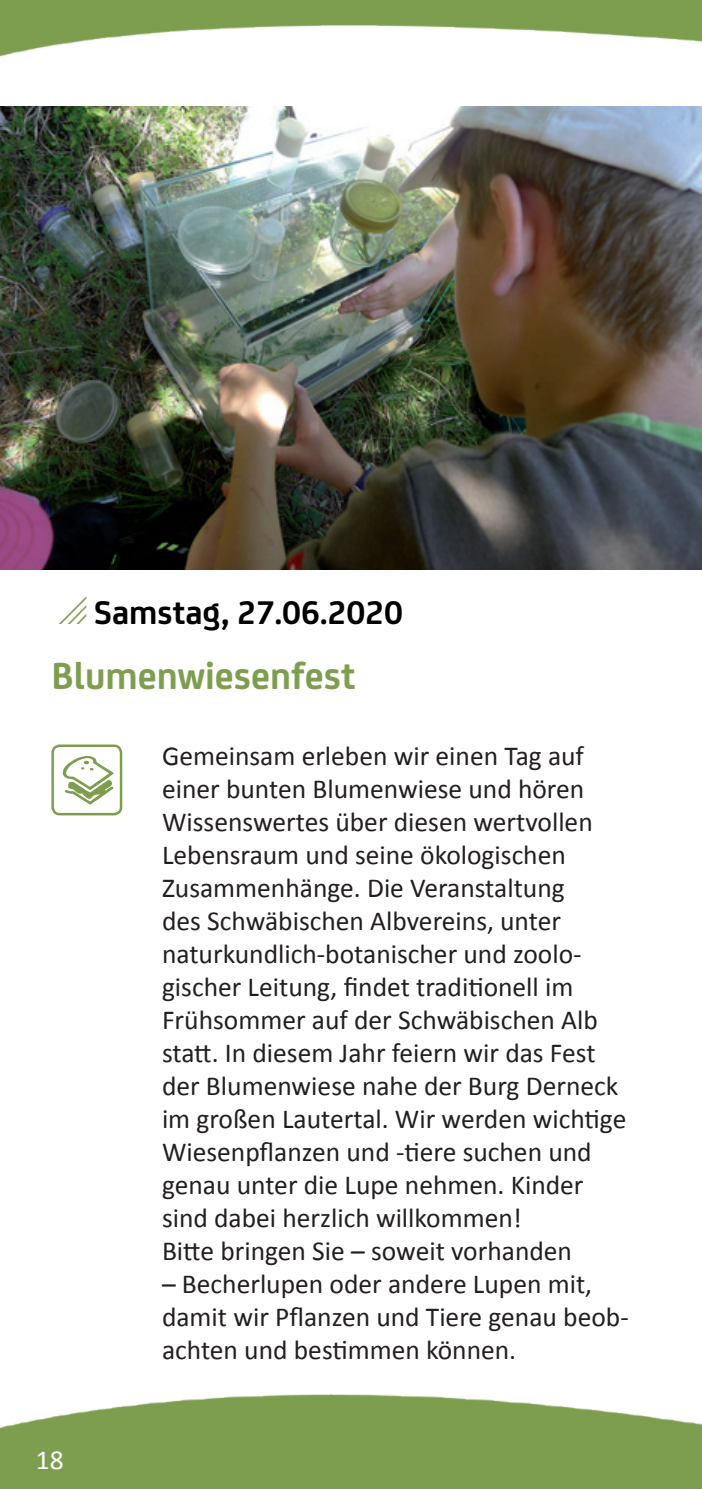
<style>
.page{position:relative;width:702px;height:1489px;background:#fff}
.page>*{position:absolute;margin:0;border:0;box-sizing:border-box;transform-origin:0 0}
.t1{font:700 40px "FS Joey";color:#7d9e4f}
.t2{font:700 35px "FS Joey";color:#000}
.t3{font:27.5px/33px "Calibri";color:#231f20}
.t4{font:27.5px "Calibri";color:#fff}
.s1{color:#7d9e4f}
</style>
<div class="page">
<img style="left:0;top:1394px;width:702px;height:94px">
<img style="left:0;top:1px;width:702px;height:56px">
<hr style="left:0;top:0;width:702px;height:1px;background:#7d9e4f">
<div style="left:51px;top:744px;width:71px;height:71px;border:2px solid #7d9e4f;border-radius:7px"></div>
<img style="left:0;top:106px;width:702px;height:463px">
<p class="t2" style="left:51px;top:585px;width:353px"><span class="s1">□</span> Samstag, 27.06.2020</p>
<h1 class="t1" style="left:51px;top:645px;width:306px">Blumenwiesenfest</h1>
<p class="t4" style="left:36px;top:1442px;width:29px">18</p>
<p class="t3" style="left:162px;top:739px;width:466px">Gemeinsam erleben wir einen Tag auf einer bunten Blumenwiese und hören Wissenswertes über diesen wertvollen Lebensraum und seine ökologischen Zusammenhänge. Die Veranstaltung<br>des Schwäbischen Albvereins, unter naturkundlich-botanischer und zoolo&shy;gischer Leitung, findet traditionell im Frühsommer auf der Schwäbischen Alb statt. In diesem Jahr feiern wir das Fest der Blumenwiese nahe der Burg Derneck im großen Lautertal. Wir werden wichtige Wiesenpflanzen und -tiere suchen und genau unter die Lupe nehmen. Kinder sind dabei herzlich willkommen!<br>Bitte bringen Sie – soweit vorhanden</p>
<p class="t3" style="left:162px;top:1267px;width:468px">– Becherlupen oder andere Lupen mit, damit wir Pflanzen und Tiere genau beob&shy;achten und bestimmen können.</p>
</div>
